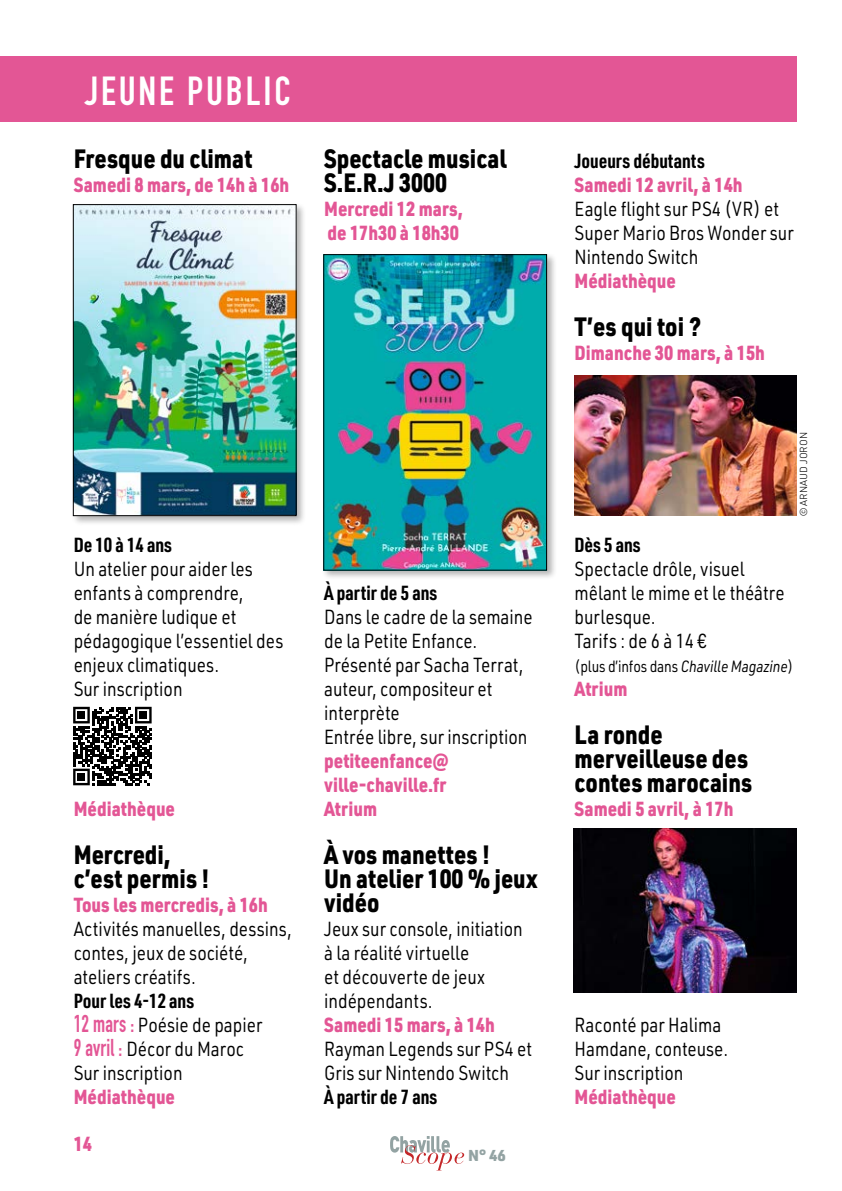
<style>
.page{position:relative;width:842px;height:1191px;background:#fff}
.page>*{position:absolute;margin:0;border:0;box-sizing:border-box;transform-origin:0 0}
.t1{font:40px "DIN Engschrift LT Pro";letter-spacing:.07em;color:#fff}
.t2{font:900 26px/24px "URWDIN";color:#000;scale:.85 1}
.t3{font:20px/24px "URWDIN";color:#000;scale:.85 1}
.t4{font:900 20px/24px "URWDIN";color:#e35695;scale:.85 1}
.t5{font:700 20px "URWDIN Cond";color:#000}
.t6{font:16px "URWDIN";letter-spacing:-.01em;color:#000;scale:.85 1}
.t7{font:900 15.6px "URWDIN";color:#93a3a3}
.t8{font:300 10px "URWDIN";color:#000}
.s1{font-family:"DIN Engschrift LT Pro";font-size:24px;color:#e35695}
.s2{font-style:italic}
</style>
<div class="page">
<div style="left:0;top:57px;width:797px;height:65px;background:#e35695"></div>
<svg style="left:390px;top:1136px;width:74px;height:34px"></svg>
<div style="left:71px;top:202px;width:235px;height:324px;background:#000;opacity:.3"></div>
<img style="left:75px;top:206px;width:219px;height:308px">
<div style="left:73px;top:204px;width:223px;height:312px;border:1px solid #000"></div>
<img style="left:574px;top:376px;width:223px;height:140px">
<img style="left:574px;top:829px;width:223px;height:164px">
<div style="left:321px;top:252px;width:236px;height:328px;background:#000;opacity:.3"></div>
<img style="left:325px;top:256px;width:220px;height:312px">
<div style="left:323px;top:254px;width:224px;height:316px;border:1px solid #000"></div>
<svg style="left:73px;top:707px;width:79px;height:78px"></svg>
<div style="left:78px;top:711px;width:7px;height:7px;background:#000"></div>
<div style="left:140px;top:711px;width:7px;height:7px;background:#000"></div>
<div style="left:78px;top:773px;width:7px;height:7px;background:#000"></div>
<h1 class="t1" style="left:85px;top:68px;width:207px">JEUNE PUBLIC</h1>
<h2 class="t2" style="left:74px;top:146px;width:212px">Fresque du climat</h2>
<p class="t4" style="left:74px;top:172px;width:255px">Samedi 8 mars, de 14h à 16h</p>
<h2 class="t2" style="left:324px;top:146px;width:216px">Spectacle musical<br>S.E.R.J 3000</h2>
<p class="t4" style="left:324px;top:196px;width:165px">Mercredi 12 mars, de 17h30 à 18h30</p>
<p class="t5" style="left:74px;top:531px;width:100px">De 10 à 14 ans</p>
<p class="t3" style="left:74px;top:556px;width:248px">Un atelier pour aider les enfants à comprendre,<br>de manière ludique et pédagogique l’essentiel des enjeux climatiques.<br>Sur inscription</p>
<p class="t4" style="left:74px;top:796px;width:121px">Médiathèque</p>
<h2 class="t2" style="left:74px;top:842px;width:161px">Mercredi, c’est permis !</h2>
<p class="t4" style="left:74px;top:892px;width:230px">Tous les mercredis, à 16h</p>
<p class="t3" style="left:74px;top:916px;width:258px">Activités manuelles, dessins, contes, jeux de société, ateliers créatifs.</p>
<p class="t5" style="left:74px;top:987px;width:122px">Pour les 4-12 ans</p>
<p class="t3" style="left:74px;top:1012px;width:224px"><span class="s1">12 mars :</span> Poésie de papier<br><span class="s1">9 avril :</span> Décor du Maroc<br>Sur inscription</p>
<p class="t4" style="left:74px;top:1084px;width:121px">Médiathèque</p>
<p class="t4" style="left:74px;top:1131px;width:23px">14</p>
<p class="t5" style="left:324px;top:579px;width:115px">À partir de 5 ans</p>
<p class="t3" style="left:324px;top:604px;width:247px">Dans le cadre de la semaine de la Petite Enfance.<br>Présenté par Sacha Terrat, auteur, compositeur et interprète<br>Entrée libre, sur inscription</p>
<p class="t4" style="left:324px;top:748px;width:148px">petiteenfance@ ville-chaville.fr<br>Atrium</p>
<h2 class="t2" style="left:324px;top:842px;width:252px">À vos manettes !<br>Un atelier 100 % jeux vidéo</h2>
<p class="t3" style="left:324px;top:916px;width:235px">Jeux sur console, initiation à la réalité virtuelle<br>et découverte de jeux indépendants.</p>
<p class="t4" style="left:324px;top:1012px;width:202px">Samedi 15 mars, à 14h</p>
<p class="t3" style="left:324px;top:1036px;width:246px">Rayman Legends sur PS4 et<br>Gris sur Nintendo Switch</p>
<p class="t5" style="left:324px;top:1083px;width:115px">À partir de 7 ans</p>
<p class="t7" style="left:468px;top:1145px;width:39px">N° 46</p>
<p class="t5" style="left:574px;top:147px;width:132px">Joueurs débutants</p>
<p class="t4" style="left:574px;top:172px;width:199px">Samedi 12 avril, à 14h</p>
<p class="t3" style="left:574px;top:196px;width:259px">Eagle flight sur PS4 (VR) et<br>Super Mario Bros Wonder sur<br>Nintendo Switch</p>
<p class="t4" style="left:574px;top:268px;width:121px">Médiathèque</p>
<h2 class="t2" style="left:574px;top:314px;width:151px">T’es qui toi ?</h2>
<p class="t4" style="left:574px;top:340px;width:225px">Dimanche 30 mars, à 15h</p>
<p class="t8" style="left:797px;top:516px;width:85px;rotate:-90deg">© ARNAUD JORON</p>
<p class="t5" style="left:574px;top:531px;width:68px">Dès 5 ans</p>
<p class="t3" style="left:574px;top:556px;width:249px">Spectacle drôle, visuel mêlant le mime et le théâtre burlesque.<br>Tarifs : de 6 à 14 €</p>
<p class="t6" style="left:574px;top:656px;width:259px">(plus d’infos dans <span class="s2">Chaville Magazine</span>)</p>
<p class="t4" style="left:574px;top:676px;width:64px">Atrium</p>
<h2 class="t2" style="left:574px;top:722px;width:211px">La ronde merveilleuse des contes marocains</h2>
<p class="t4" style="left:574px;top:796px;width:188px">Samedi 5 avril, à 17h</p>
<p class="t3" style="left:574px;top:1012px;width:182px">Raconté par Halima<br>Hamdane, conteuse.<br>Sur inscription</p>
<p class="t4" style="left:574px;top:1084px;width:121px">Médiathèque</p>
</div>
